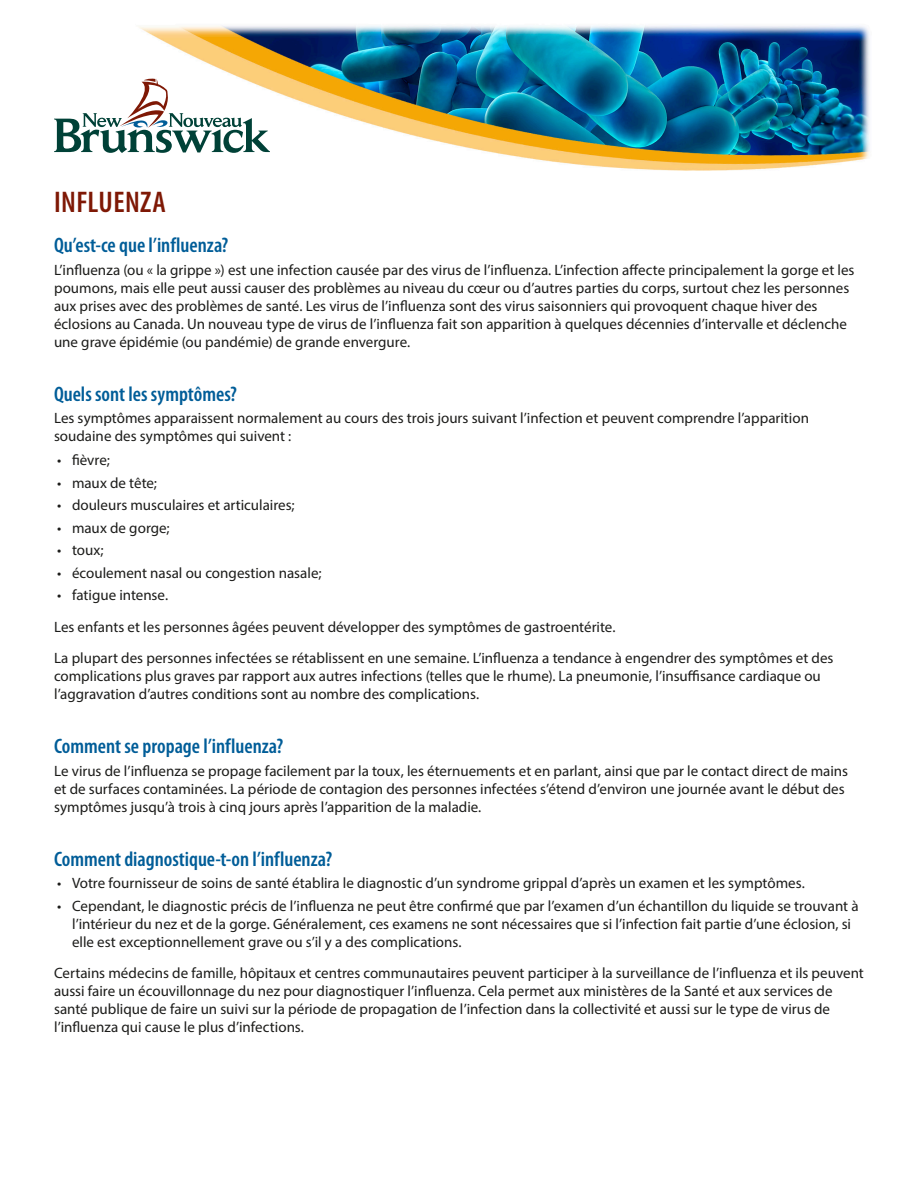
<style>
.page{position:relative;width:918px;height:1188px;background:#fff}
.page>*{position:absolute;margin:0;border:0;box-sizing:border-box;transform-origin:0 0}
.t1{font:600 condensed 30px "Myriad Pro";letter-spacing:.015em;color:#7e1805}
.t2{font:600 condensed 21px "Myriad Pro";color:#005d98}
.t3{font:15px/18px "Myriad Pro";color:#1c1c1a}
</style>
<div class="page">
<img style="left:138px;top:25px;width:732px;height:146px">
<svg style="left:54px;top:78px;width:216px;height:75px"></svg>
<h1 class="t1" style="left:54px;top:183px;width:113px">INFLUENZA</h1>
<h2 class="t2" style="left:54px;top:232px;width:176px">Qu’est-ce que l’influenza?</h2>
<p class="t3" style="left:54px;top:260px;width:802px">L’influenza (ou « la grippe ») est une infection causée par des virus de l’influenza. L’infection affecte principalement la gorge et les poumons, mais elle peut aussi causer des problèmes au niveau du cœur ou d’autres parties du corps, surtout chez les personnes aux prises avec des problèmes de santé. Les virus de l’influenza sont des virus saisonniers qui provoquent chaque hiver des éclosions au Canada. Un nouveau type de virus de l’influenza fait son apparition à quelques décennies d’intervalle et déclenche une grave épidémie (ou pandémie) de grande envergure.</p>
<h2 class="t2" style="left:54px;top:381px;width:185px">Quels sont les symptômes?</h2>
<p class="t3" style="left:54px;top:409px;width:757px">Les symptômes apparaissent normalement au cours des trois jours suivant l’infection et peuvent comprendre l’apparition soudaine des symptômes qui suivent :</p>
<p class="t3" style="left:57px;top:451px;width:54px">• fièvre;</p>
<p class="t3" style="left:57px;top:473px;width:102px">• maux de tête;</p>
<p class="t3" style="left:57px;top:496px;width:239px">• douleurs musculaires et articulaires;</p>
<p class="t3" style="left:57px;top:518px;width:114px">• maux de gorge;</p>
<p class="t3" style="left:57px;top:541px;width:48px">• toux;</p>
<p class="t3" style="left:57px;top:563px;width:266px">• écoulement nasal ou congestion nasale;</p>
<p class="t3" style="left:54px;top:579px;width:781px;line-height:31.5px">• fatigue intense.<br>Les enfants et les personnes âgées peuvent développer des symptômes de gastroentérite.<br>La plupart des personnes infectées se rétablissent en une semaine. L’influenza a tendance à engendrer des symptômes et des</p>
<p class="t3" style="left:54px;top:667px;width:768px">complications plus graves par rapport aux autres infections (telles que le rhume). La pneumonie, l’insuffisance cardiaque ou l’aggravation d’autres conditions sont au nombre des complications.</p>
<h2 class="t2" style="left:54px;top:733px;width:231px">Comment se propage l’influenza?</h2>
<p class="t3" style="left:54px;top:761px;width:796px">Le virus de l’influenza se propage facilement par la toux, les éternuements et en parlant, ainsi que par le contact direct de mains et de surfaces contaminées. La période de contagion des personnes infectées s’étend d’environ une journée avant le début des symptômes jusqu’à trois à cinq jours après l’apparition de la maladie.</p>
<h2 class="t2" style="left:54px;top:846px;width:280px">Comment diagnostique-t-on l’influenza?</h2>
<p class="t3" style="left:57px;top:874px;width:749px">• Votre fournisseur de soins de santé établira le diagnostic d’un syndrome grippal d’après un examen et les symptômes.</p>
<p class="t3" style="left:72px;top:896px;width:788px;text-indent:-15px">• Cependant, le diagnostic précis de l’influenza ne peut être confirmé que par l’examen d’un échantillon du liquide se trouvant à l’intérieur du nez et de la gorge. Généralement, ces examens ne sont nécessaires que si l’infection fait partie d’une éclosion, si elle est exceptionnellement grave ou s’il y a des complications.</p>
<p class="t3" style="left:54px;top:964px;width:811px">Certains médecins de famille, hôpitaux et centres communautaires peuvent participer à la surveillance de l’influenza et ils peuvent aussi faire un écouvillonnage du nez pour diagnostiquer l’influenza. Cela permet aux ministères de la Santé et aux services de santé publique de faire un suivi sur la période de propagation de l’infection dans la collectivité et aussi sur le type de virus de l’influenza qui cause le plus d’infections.</p>
</div>
